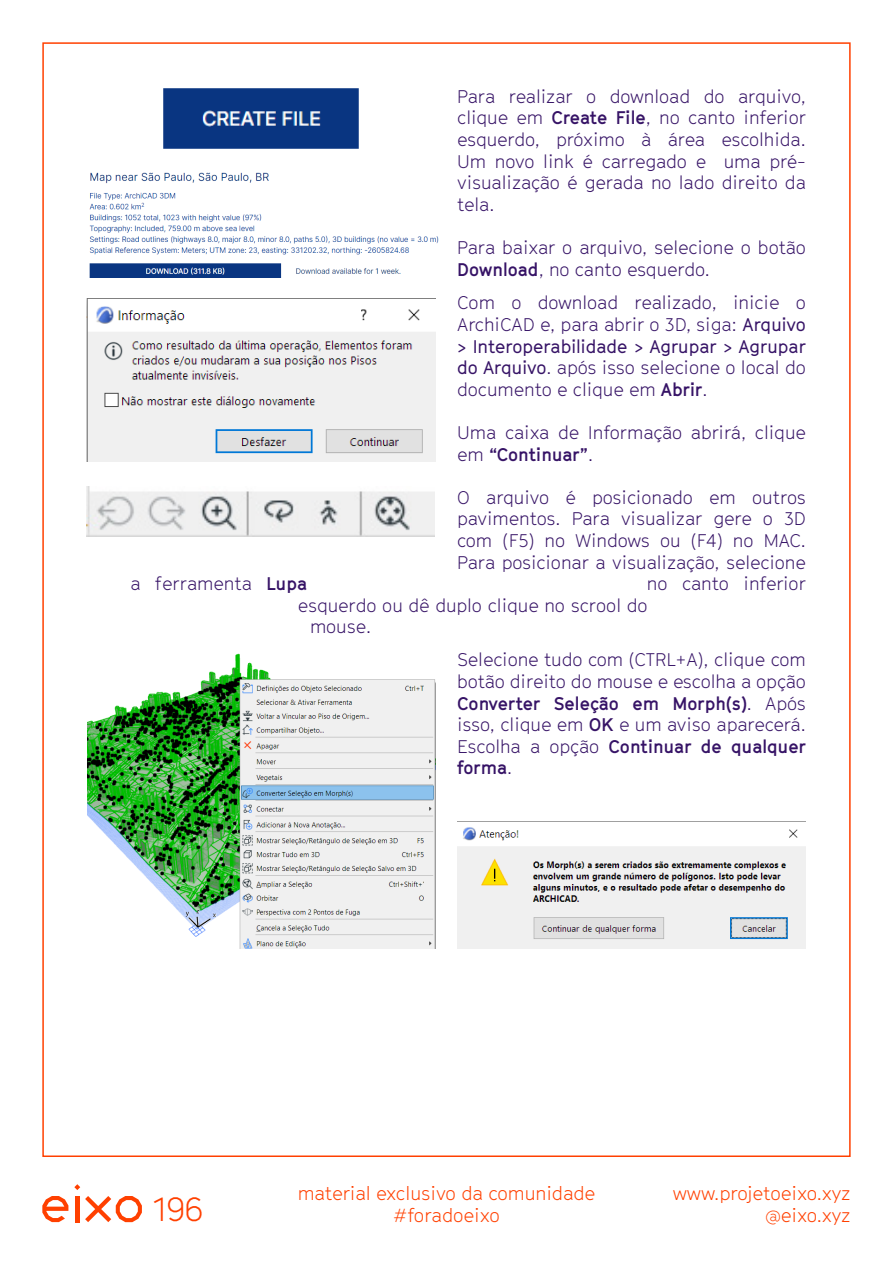
<style>
.page{position:relative;width:893px;height:1263px;background:#fff}
.page>*{position:absolute;margin:0;border:0;box-sizing:border-box;transform-origin:0 0}
.t1{font:300 33px "GT Cinetype";color:#ff4000}
.t2{font:300 18.6px/22.4px "GT Cinetype";color:#ff4000;text-align:right}
.t3{font:300 18px/21.6px "GT Cinetype";color:#361366;text-align:justify}
.s1{font-weight:700}
.s2{font-weight:400}
</style>
<div class="page">
<img style="left:164px;top:88px;width:194px;height:61px">
<img style="left:89px;top:172px;width:350px;height:105px">
<img style="left:87px;top:299px;width:348px;height:163px">
<img style="left:87px;top:487px;width:347px;height:49px">
<img style="left:87px;top:653px;width:349px;height:295px">
<img style="left:457px;top:821px;width:349px;height:127px">
<svg style="left:42px;top:1196px;width:26px;height:26px"></svg>
<svg style="left:74px;top:1184px;width:6px;height:6px"></svg>
<hr style="left:75px;top:1196px;width:4px;height:26px;background:#ff4000">
<svg style="left:85px;top:1196px;width:57px;height:26px"></svg>
<p class="t3" style="left:457px;top:85px;width:350px">Para realizar o download do arquivo, clique em <span class="s1">Create File</span>, no canto inferior esquerdo, próximo à área escolhida.<br>Um novo link é carregado e uma pré&shy;visualização é gerada no lado direito da tela.</p>
<p class="t3" style="left:457px;top:237px;width:350px">Para baixar o arquivo, selecione o botão<br><span class="s1">Download</span>, no canto esquerdo.</p>
<p class="t3" style="left:457px;top:292px;width:350px">Com o download realizado, inicie o ArchiCAD e, para abrir o 3D, siga: <span class="s2">Arquivo &gt; Interoperabilidade &gt; Agrupar &gt; Agrupar do Arquivo</span>. após isso selecione o local do documento e clique em <span class="s1">Abrir</span>.</p>
<p class="t3" style="left:457px;top:422px;width:350px">Uma caixa de Informação abrirá, clique em <span class="s1">“Continuar”</span>.</p>
<p class="t3" style="left:457px;top:486px;width:350px">O arquivo é posicionado em outros pavimentos. Para visualizar gere o 3D com (F5) no Windows ou (F4) no MAC.<br>Para posicionar a visualização, selecione</p>
<p class="t3" style="left:130px;top:573px;width:178px">a ferramenta <span class="s1">Lupa</span></p>
<p class="t3" style="left:647px;top:573px;width:160px">no canto inferior</p>
<p class="t3" style="left:298px;top:594px;width:351px">esquerdo ou dê duplo clique no scrool do</p>
<p class="t3" style="left:310px;top:616px;width:63px">mouse.</p>
<p class="t3" style="left:457px;top:649px;width:350px">Selecione tudo com (CTRL+A), clique com botão direito do mouse e escolha a opção <span class="s1">Converter Seleção em Morph(s)</span>. Após isso, clique em <span class="s1">OK</span> e um aviso aparecerá.<br>Escolha a opção <span class="s1">Continuar de qualquer forma</span>.</p>
<h1 class="t1" style="left:153px;top:1190px;width:52px">196</h1>
<p class="t2" style="left:298px;top:1182px;width:299px;text-align:center">material exclusivo da comunidade #foradoeixo</p>
<p class="t2" style="left:673px;top:1182px;width:179px">www.projetoeixo.xyz @eixo.xyz</p>
</div>
